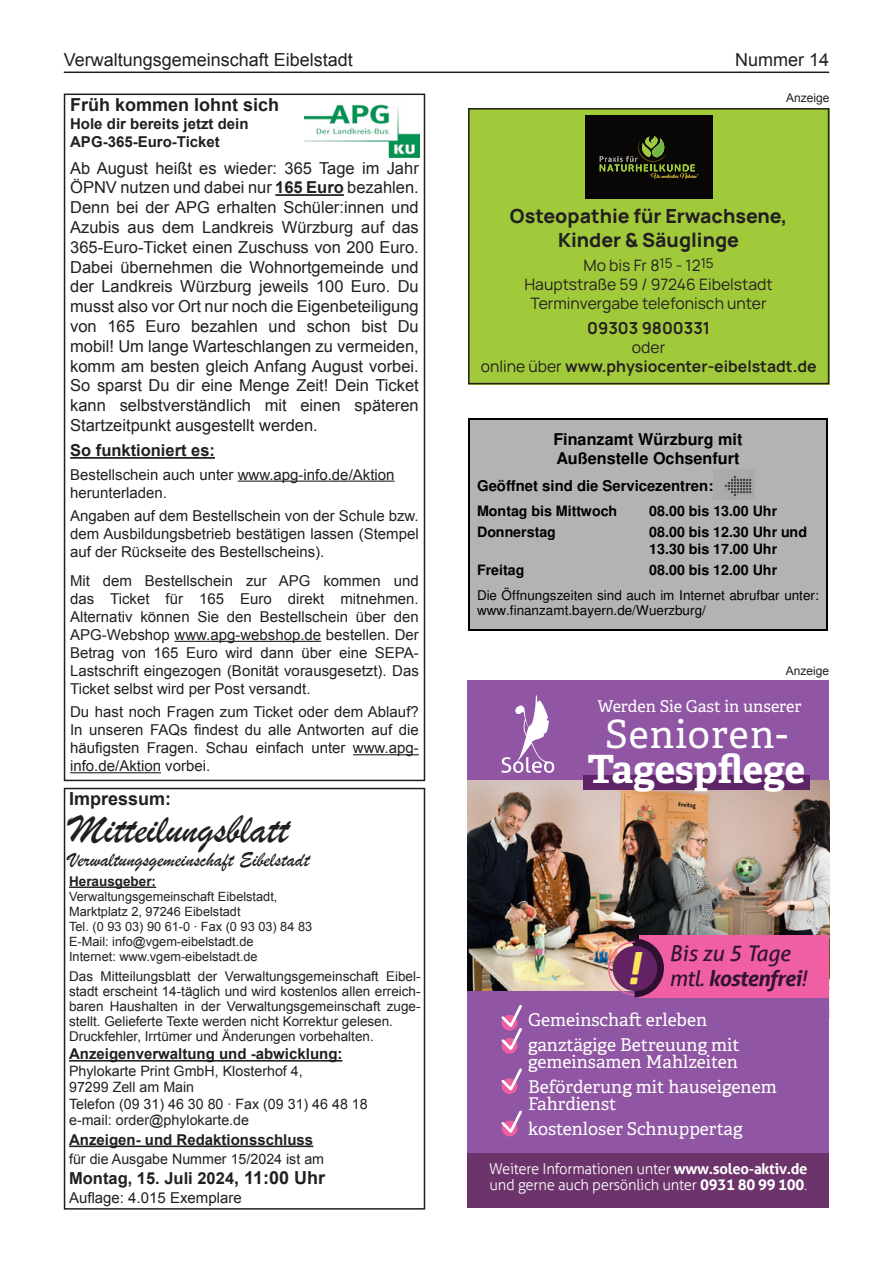
<style>
.page{position:relative;width:893px;height:1263px;background:#fff}
.page>*{position:absolute;margin:0;border:0;box-sizing:border-box;transform-origin:0 0}
.t1{font:42px "Brush Script";color:#231f20}
.t2{font:700 38.85px "Adelle";letter-spacing:-.005em;color:#fff}
.t3{font:38.85px "Adelle";letter-spacing:.03em;color:#fff}
.t4{font:italic 21.6px/25.2px "Aller";color:#311432}
.t5{font:21px "Brush Script";color:#231f20}
.t6{font:800 19.5px/23.4px "Manrope";color:#231f20;text-align:center}
.t7{font:18px "Arial";color:#231f20}
.t8{font:700 18px "Arial";color:#231f20}
.t9{font:17.7px/24.5px "Adelle";color:#fff}
.t10{font:16.5px/19.8px "Arial";color:#231f20;text-align:justify}
.t11{font:700 16.5px "Arial";color:#231f20}
.t12{font:700 16.5px "Manrope";color:#231f20}
.t13{font:16.35px "Adelle";color:#fff}
.t14{font:700 16.2px/18.6px "Helvetica";color:#000}
.t15{font:15.75px/18.9px "Manrope";color:#231f20;text-align:center}
.t16{font:700 15.75px/19.8px "Manrope";color:#231f20;text-align:center}
.t17{font:15px/18px "Arial";color:#231f20;text-align:justify}
.t18{font:700 15px/18px "Arial";color:#231f20}
.t19{font:300 14.85px/16.4px "Aller";letter-spacing:-.02em;color:#fff}
.t20{font:700 14.85px "Helvetica";color:#000}
.t21{font:14.25px/16.5px "Arial";color:#231f20}
.t22{font:700 14.25px/16.4px "Helvetica";color:#000}
.t23{font:13.5px/15px "Arial";color:#231f20}
.t24{font:13.5px/15.6px "Helvetica";color:#000}
.t25{font:700 13.5px "Arial";color:#231f20}
.t26{font:12.75px/15px "Arial";color:#231f20}
.t27{font:12px "Arial";color:#231f20}
.s1{font-weight:700}
.s2{font-weight:400}
.s3{font-size:18px}
.s4{font-weight:700;font-size:44.1px;color:#fbe45a}
</style>
<div class="page">
<hr style="left:64px;top:72px;width:765px;height:1px;background:#231f20">
<div style="left:468px;top:108px;width:361px;height:276px;background:#a1ca3a"></div>
<div style="left:468px;top:108px;width:361px;height:276px;border:1px solid #231f20"></div>
<div style="left:585px;top:115px;width:127px;height:84px;background:#080705"></div>
<svg style="left:600px;top:136px;width:98px;height:43px"></svg>
<img style="left:468px;top:780px;width:361px;height:211px">
<div style="left:468px;top:681px;width:361px;height:99px;background:#9056a3"></div>
<div style="left:468px;top:991px;width:361px;height:217px;background:#9056a3"></div>
<div style="left:639px;top:935px;width:190px;height:62px;background:#f05fa4"></div>
<svg style="left:635px;top:938px;width:29px;height:59px"></svg>
<div style="left:613px;top:946px;width:44px;height:45px;background:#622264;border-radius:50%"></div>
<div style="left:468px;top:1153px;width:361px;height:55px;background:#6d346c"></div>
<svg style="left:501px;top:695px;width:53px;height:78px"></svg>
<svg style="left:502px;top:1038px;width:15px;height:16px"></svg>
<svg style="left:501px;top:1005px;width:21px;height:47px"></svg>
<div style="left:502px;top:1078px;width:15px;height:16px;background:#ed5ea3;border-radius:50%"></div>
<svg style="left:501px;top:1068px;width:21px;height:24px"></svg>
<div style="left:502px;top:1120px;width:15px;height:16px;background:#ed5ea3;border-radius:50%"></div>
<svg style="left:501px;top:1110px;width:21px;height:25px"></svg>
<div style="left:583px;top:775px;width:227px;height:15px;background:#5f2368"></div>
<div style="left:64px;top:788px;width:361px;height:421px;border:2px solid #231f20"></div>
<hr style="left:69px;top:886px;width:87px;height:2px;background:#231f20">
<hr style="left:69px;top:1060px;width:273px;height:1px;background:#231f20">
<hr style="left:69px;top:1145px;width:244px;height:2px;background:#231f20">
<div style="left:470px;top:420px;width:356px;height:10px;background:#b3b3b3"></div>
<hr style="left:470px;top:418px;width:356px;height:2px;background:#000">
<div style="left:470px;top:430px;width:356px;height:19px;background:#b3b3b3"></div>
<div style="left:470px;top:449px;width:356px;height:19px;background:#b3b3b3"></div>
<div style="left:470px;top:468px;width:356px;height:9px;background:#b3b3b3"></div>
<div style="left:470px;top:477px;width:356px;height:17px;background:#b3b3b3"></div>
<div style="left:470px;top:494px;width:356px;height:9px;background:#b3b3b3"></div>
<div style="left:470px;top:503px;width:356px;height:17px;background:#b3b3b3"></div>
<hr style="left:470px;top:520px;width:356px;height:4px;background:#b3b3b3">
<div style="left:470px;top:524px;width:356px;height:17px;background:#b3b3b3"></div>
<div style="left:470px;top:541px;width:356px;height:16px;background:#b3b3b3"></div>
<div style="left:470px;top:557px;width:356px;height:5px;background:#b3b3b3"></div>
<div style="left:470px;top:562px;width:356px;height:16px;background:#b3b3b3"></div>
<div style="left:470px;top:578px;width:356px;height:9px;background:#b3b3b3"></div>
<div style="left:470px;top:587px;width:356px;height:16px;background:#b3b3b3"></div>
<div style="left:470px;top:603px;width:356px;height:15px;background:#b3b3b3"></div>
<div style="left:470px;top:618px;width:356px;height:11px;background:#b3b3b3"></div>
<hr style="left:470px;top:629px;width:356px;height:2px;background:#000">
<svg style="left:468px;top:418px;width:2px;height:213px"></svg>
<svg style="left:826px;top:418px;width:2px;height:213px"></svg>
<img style="left:722px;top:473px;width:32px;height:27px">
<hr style="left:275px;top:194px;width:69px;height:2px;background:#231f20">
<hr style="left:70px;top:457px;width:145px;height:2px;background:#231f20">
<hr style="left:238px;top:481px;width:157px;height:1px;background:#231f20">
<hr style="left:175px;top:641px;width:146px;height:1px;background:#231f20">
<hr style="left:353px;top:754px;width:66px;height:1px;background:#231f20">
<hr style="left:70px;top:772px;width:91px;height:1px;background:#231f20">
<img style="left:305px;top:104px;width:115px;height:53px">
<div style="left:64px;top:94px;width:361px;height:687px;border:2px solid #231f20"></div>
<p class="t7" style="left:64px;top:48px;width:291px">Verwaltungsgemeinschaft Eibelstadt</p>
<p class="t7" style="left:735px;top:48px;width:96px">Nummer 14</p>
<p class="t27" style="left:786px;top:90px;width:45px">Anzeige</p>
<p class="t8" style="left:70px;top:92px;width:211px">Früh kommen lohnt sich</p>
<p class="t18" style="left:70px;top:115px;width:180px">Hole dir bereits jetzt dein<br>APG-365-Euro-Ticket</p>
<p class="t10" style="left:70px;top:158px;width:350px">Ab August heißt es wieder: 365 Tage im Jahr ÖPNV nutzen und dabei nur <span class="s1">165 Euro</span> bezahlen.<br>Denn bei der APG erhalten Schüler:innen und Azubis aus dem Landkreis Würzburg auf das 365-Euro-Ticket einen Zuschuss von 200 Euro.<br>Dabei übernehmen die Wohnortgemeinde und der Landkreis Würzburg jeweils 100 Euro. Du musst also vor Ort nur noch die Eigenbeteiligung von 165 Euro bezahlen und schon bist Du mobil! Um lange Warteschlangen zu vermeiden, komm am besten gleich Anfang August vorbei.<br>So sparst Du dir eine Menge Zeit! Dein Ticket kann selbstverständlich mit einen späteren Startzeitpunkt ausgestellt werden.</p>
<p class="t11" style="left:70px;top:439px;width:146px">So funktioniert es:</p>
<p class="t17" style="left:70px;top:465px;width:326px">Bestellschein auch unter www.apg-info.de/Aktion herunterladen.</p>
<p class="t17" style="left:70px;top:507px;width:350px">Angaben auf dem Bestellschein von der Schule bzw. dem Ausbildungsbetrieb bestätigen lassen (Stempel auf der Rückseite des Bestellscheins).</p>
<p class="t17" style="left:70px;top:572px;width:350px">Mit dem Bestellschein zur APG kommen und das Ticket für 165 Euro direkt mitnehmen.<br>Alternativ können Sie den Bestellschein über den APG-Webshop www.apg-webshop.de bestellen. Der Betrag von 165 Euro wird dann über eine SEPA-Lastschrift eingezogen (Bonität vorausgesetzt). Das Ticket selbst wird per Post versandt.</p>
<p class="t17" style="left:70px;top:703px;width:350px">Du hast noch Fragen zum Ticket oder dem Ablauf?<br>In unseren FAQs findest du alle Antworten auf die häufigsten Fragen. Schau einfach unter www.apg&shy;info.de/Aktion vorbei.</p>
<h3 class="t6" style="left:510px;top:205px;width:279px">Osteopathie für Erwachsene,<br>Kinder &amp; Säuglinge</h3>
<p class="t15" style="left:524px;top:256px;width:250px">Mo bis Fr 8<sup>15</sup> - 12<sup>15<br></sup>Hauptstraße 59 / 97246 Eibelstadt<br>Terminvergabe telefonisch unter</p>
<p class="t12" style="left:587px;top:317px;width:124px">09303 9800331</p>
<p class="t16" style="left:481px;top:337px;width:337px"><span class="s2">oder<br>online über</span> www.physiocenter-eibelstadt.de</p>
<p class="t14" style="left:553px;top:432px;width:191px">Finanzamt Würzburg mit<br>Außenstelle Ochsenfurt</p>
<p class="t20" style="left:477px;top:479px;width:238px">Geöffnet sind die Servicezentren:</p>
<p class="t22" style="left:477px;top:504px;width:142px">Montag bis Mittwoch</p>
<p class="t22" style="left:649px;top:504px;width:129px">08.00 bis 13.00 Uhr</p>
<p class="t22" style="left:477px;top:525px;width:80px">Donnerstag</p>
<p class="t22" style="left:649px;top:525px;width:159px">08.00 bis 12.30 Uhr und<br>13.30 bis 17.00 Uhr</p>
<p class="t22" style="left:477px;top:563px;width:49px">Freitag</p>
<p class="t22" style="left:649px;top:563px;width:129px">08.00 bis 12.00 Uhr</p>
<p class="t24" style="left:477px;top:587px;width:343px">Die Öffnungszeiten sind auch im Internet abrufbar unter: www.finanzamt.bayern.de/Wuerzburg/</p>
<p class="t27" style="left:786px;top:663px;width:45px">Anzeige</p>
<p class="t13" style="left:597px;top:695px;width:206px">Werden Sie Gast in unserer</p>
<h2 class="t3" style="left:605px;top:706px;width:184px">Senioren-</h2>
<h2 class="t2" style="left:588px;top:741px;width:219px">Tagespflege</h2>
<p class="t8" style="left:69px;top:786px;width:104px">Impressum:</p>
<h1 class="t1" style="left:69px;top:804px;width:221px">Mitteilungsblatt</h1>
<h3 class="t5" style="left:69px;top:847px;width:242px">Verwaltungsgemeinschaft Eibelstadt</h3>
<p class="t25" style="left:69px;top:872px;width:89px">Herausgeber:</p>
<p class="t26" style="left:69px;top:889px;width:245px">Verwaltungsgemeinschaft Eibelstadt, Marktplatz 2, 97246 Eibelstadt<br>Tel. (0 93 03) 90 61-0 · Fax (0 93 03) 84 83<br>E-Mail: info@vgem-eibelstadt.de<br>Internet: www.vgem-eibelstadt.de</p>
<p class="t23" style="left:69px;top:969px;width:353px">Das Mitteilungsblatt der Verwaltungsgemeinschaft Eibel&shy;stadt erscheint 14-täglich und wird kostenlos allen erreich&shy;baren Haushalten in der Verwaltungsgemeinschaft zuge&shy;stellt. Gelieferte Texte werden nicht Korrektur gelesen.<br>Druckfehler, Irrtümer und Änderungen vorbehalten.</p>
<p class="t18" style="left:69px;top:1045px;width:275px">Anzeigenverwaltung und -abwicklung:</p>
<p class="t21" style="left:69px;top:1062px;width:300px">Phylokarte Print GmbH, Klosterhof 4,<br>97299 Zell am Main<br>Telefon (09 31) 46 30 80 · Fax (09 31) 46 48 18 e-mail: order@phylokarte.de</p>
<p class="t18" style="left:69px;top:1131px;width:246px">Anzeigen- und Redaktionsschluss</p>
<p class="t21" style="left:69px;top:1151px;width:257px">für die Ausgabe Nummer 15/2024 ist am</p>
<p class="t11" style="left:69px;top:1167px;width:258px">Montag, 15. Juli 2024<span class="s3">, 11:00 Uhr</span></p>
<p class="t17" style="left:69px;top:1189px;width:174px">Auflage: 4.015 Exemplare</p>
<h3 class="t4" style="left:627px;top:940px;width:181px;text-indent:42px">Bis zu 5 Tage <span class="s4">!</span> mtl. <span class="s1">kostenfrei</span>!</h3>
<p class="t9" style="left:528px;top:1007px;width:213px">Gemeinschaft erleben ganztägige Betreuung mit</p>
<p class="t9" style="left:528px;top:1049px;width:250px">gemeinsamen Mahlzeiten<br>Beförderung mit hauseigenem</p>
<p class="t9" style="left:528px;top:1091px;width:216px">Fahrdienst<br>kostenloser Schnuppertag</p>
<p class="t19" style="left:489px;top:1160px;width:320px">Weitere Informationen unter <span class="s1">www.soleo-aktiv.de </span>und gerne auch persönlich unter <span class="s1">0931 80 99 100</span>.</p>
</div>
